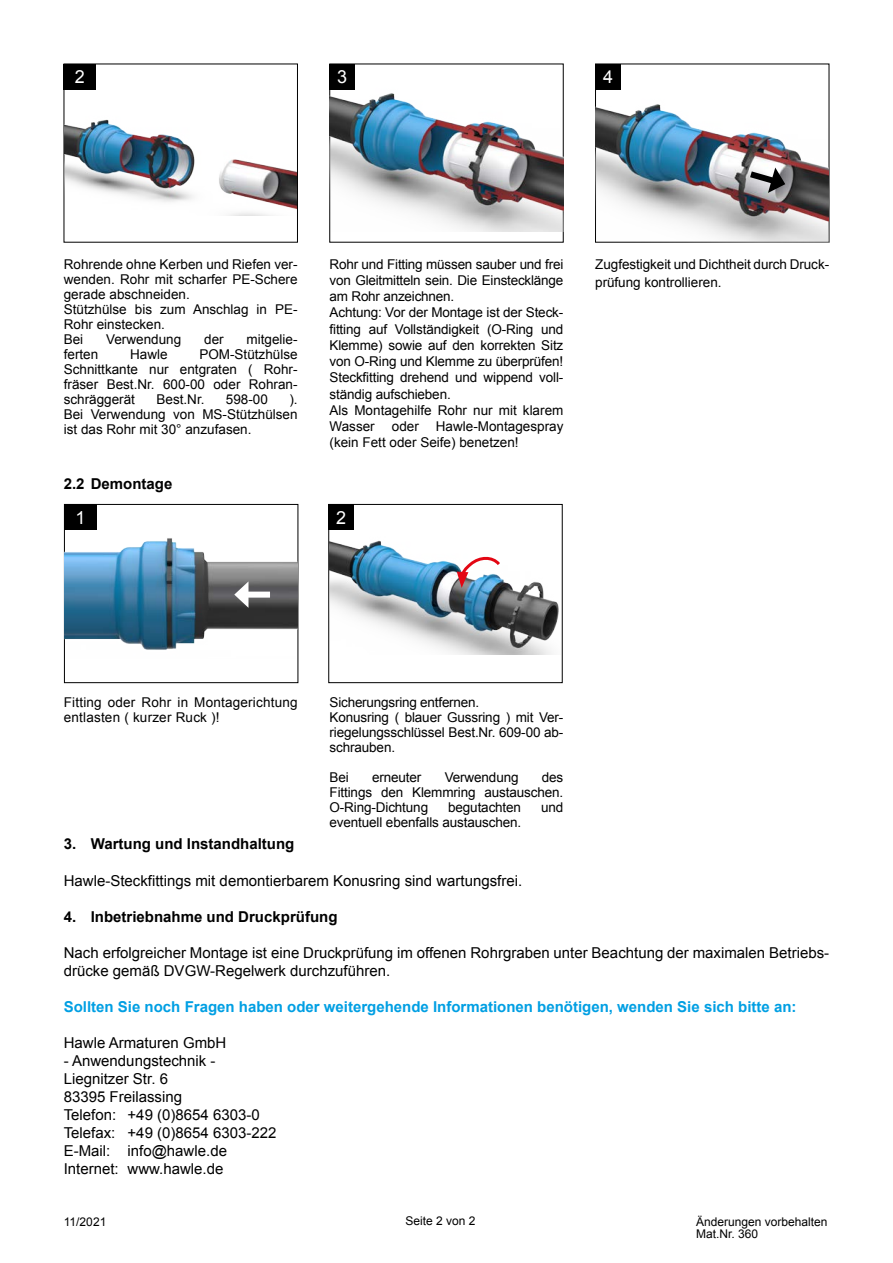
<style>
.page{position:relative;width:893px;height:1263px;background:#fff}
.page>*{position:absolute;margin:0;border:0;box-sizing:border-box;transform-origin:0 0}
.t1{font:18px "Arial";color:#fff}
.t2{font:15px/18px "Arial";color:#000}
.t3{font:700 15px "Arial";color:#009fe3}
.t4{font:700 15px "Arial";color:#000}
.t5{font:13.5px/15px "Arial";letter-spacing:-.01em;color:#000}
.t6{font:13.5px/15px "Arial";letter-spacing:.015em;color:#000}
.t7{font:12px/12px "Arial";color:#000}
</style>
<div class="page">
<div style="left:64px;top:504px;width:234px;height:179px;background:#fff;border:1px solid #000"></div>
<div style="left:64px;top:64px;width:234px;height:178px;background:#fff;border:1px solid #000"></div>
<div style="left:595px;top:64px;width:234px;height:178px;background:#fff;border:1px solid #000"></div>
<img style="left:65px;top:531px;width:232px;height:127px">
<div style="left:330px;top:64px;width:25px;height:25px;background:#000"></div>
<div style="left:595px;top:64px;width:26px;height:25px;background:#000"></div>
<div style="left:64px;top:64px;width:32px;height:25px;background:#000"></div>
<img style="left:596px;top:90px;width:233px;height:152px">
<img style="left:330px;top:79px;width:233px;height:152px">
<svg style="left:743px;top:167px;width:42px;height:26px"></svg>
<div style="left:64px;top:504px;width:32px;height:26px;background:#000"></div>
<div style="left:329px;top:504px;width:233px;height:179px;background:#fff;border:1px solid #000"></div>
<div style="left:329px;top:504px;width:25px;height:26px;background:#000"></div>
<img style="left:330px;top:533px;width:229px;height:121px">
<div style="left:243px;top:592px;width:27px;height:6px;background:#fff"></div>
<svg style="left:234px;top:581px;width:14px;height:27px"></svg>
<svg style="left:457px;top:556px;width:46px;height:32px"></svg>
<img style="left:64px;top:95px;width:233px;height:120px">
<h1 class="t1" style="left:75px;top:64px;width:12px">2</h1>
<h1 class="t1" style="left:603px;top:64px;width:12px">4</h1>
<h1 class="t1" style="left:337px;top:64px;width:12px">3</h1>
<p class="t5" style="left:64px;top:256px;width:235px">Rohrende ohne Kerben und Riefen ver&shy;wenden. Rohr mit scharfer PE-Schere gerade abschneiden.<br>Stützhülse bis zum Anschlag in PE-<br>Rohr einstecken.<br>Bei</p>
<p class="t5" style="left:106px;top:331px;width:77px">Verwendung</p>
<p class="t5" style="left:204px;top:331px;width:21px">der</p>
<p class="t5" style="left:247px;top:331px;width:53px">mitgelie-</p>
<p class="t5" style="left:64px;top:346px;width:235px;text-align:justify;text-indent:136px">POM-Stützhülse Schnittkante nur entgraten ( Rohr&shy;fräser Best.Nr. 600-00 oder Rohran&shy;schräggerät</p>
<p class="t5" style="left:64px;top:346px;width:36px">ferten</p>
<p class="t5" style="left:130px;top:346px;width:39px">Hawle</p>
<p class="t5" style="left:64px;top:391px;width:235px;text-align:justify;text-indent:226px">).<br>Bei Verwendung von MS-Stützhülsen ist das Rohr mit 30° anzufasen.</p>
<p class="t5" style="left:156px;top:391px;width:50px">Best.Nr.</p>
<p class="t5" style="left:226px;top:391px;width:44px">598-00</p>
<p class="t4" style="left:64px;top:473px;width:110px">2.2 Demontage</p>
<p class="t5" style="left:330px;top:256px;width:235px;line-height:16.2px">Rohr und Fitting müssen sauber und frei von Gleitmitteln sein. Die Einstecklänge am Rohr anzeichnen.<br>Achtung: Vor der Montage ist der Steck&shy;fitting auf Vollständigkeit (O-Ring und<br>Klemme) sowie auf den korrekten Sitz von O-Ring und Klemme zu überprüfen!<br>Steckfitting drehend und wippend voll&shy;ständig aufschieben.<br>Als Montagehilfe Rohr nur mit klarem<br>Wasser</p>
<p class="t5" style="left:330px;top:418px;width:235px;line-height:16.2px;text-indent:106px">Hawle-Montagespray (kein Fett oder Seife) benetzen!</p>
<p class="t5" style="left:392px;top:419px;width:29px">oder</p>
<h1 class="t1" style="left:75px;top:505px;width:12px">1</h1>
<h1 class="t1" style="left:336px;top:505px;width:12px">2</h1>
<p class="t5" style="left:595px;top:255px;width:235px;line-height:18px">Zugfestigkeit und Dichtheit durch Druck&shy;prüfung kontrollieren.</p>
<p class="t6" style="left:64px;top:695px;width:235px">Fitting oder Rohr in Montagerichtung entlasten ( kurzer Ruck )!</p>
<p class="t5" style="left:330px;top:695px;width:235px">Sicherungsring entfernen.<br>Konusring ( blauer Gussring ) mit Ver&shy;riegelungsschlüssel Best.Nr. 609-00 ab&shy;schrauben.</p>
<p class="t5" style="left:330px;top:770px;width:21px">Bei</p>
<p class="t5" style="left:372px;top:770px;width:51px">erneuter</p>
<p class="t5" style="left:445px;top:770px;width:75px">Verwendung</p>
<p class="t5" style="left:330px;top:770px;width:235px;text-align:justify;text-indent:212px">des Fittings den Klemmring austauschen.<br>O-Ring-Dichtung</p>
<p class="t5" style="left:448px;top:800px;width:74px">begutachten</p>
<p class="t5" style="left:541px;top:800px;width:24px">und</p>
<p class="t5" style="left:330px;top:815px;width:193px">eventuell ebenfalls austauschen.</p>
<p class="t4" style="left:64px;top:833px;width:232px">3. Wartung und Instandhaltung</p>
<p class="t2" style="left:64px;top:872px;width:460px">Hawle-Steckfittings mit demontierbarem Konusring sind wartungsfrei.</p>
<p class="t4" style="left:64px;top:906px;width:275px">4. Inbetriebnahme und Druckprüfung</p>
<p class="t2" style="left:64px;top:944px;width:767px">Nach erfolgreicher Montage ist eine Druckprüfung im offenen Rohrgraben unter Beachtung der maximalen Betriebs&shy;drücke gemäß DVGW-Regelwerk durchzuführen.</p>
<p class="t3" style="left:64px;top:996px;width:734px">Sollten Sie noch Fragen haben oder weitergehende Informationen benötigen, wenden Sie sich bitte an:</p>
<p class="t2" style="left:64px;top:1034px;width:164px">Hawle Armaturen GmbH</p>
<p class="t2" style="left:64px;top:1052px;width:214px">- Anwendungstechnik -<br>Liegnitzer Str. 6<br>83395 Freilassing<br>Telefon: +49 (0)8654 6303-0<br>Telefax: +49 (0)8654 6303-222<br>E-Mail: info@hawle.de<br>Internet: www.hawle.de</p>
<p class="t7" style="left:64px;top:1216px;width:44px">11/2021</p>
<p class="t7" style="left:696px;top:1216px;width:133px">Änderungen vorbehalten<br>Mat.Nr. 360</p>
<p class="t7" style="left:405px;top:1215px;width:72px">Seite 2 von 2</p>
</div>
